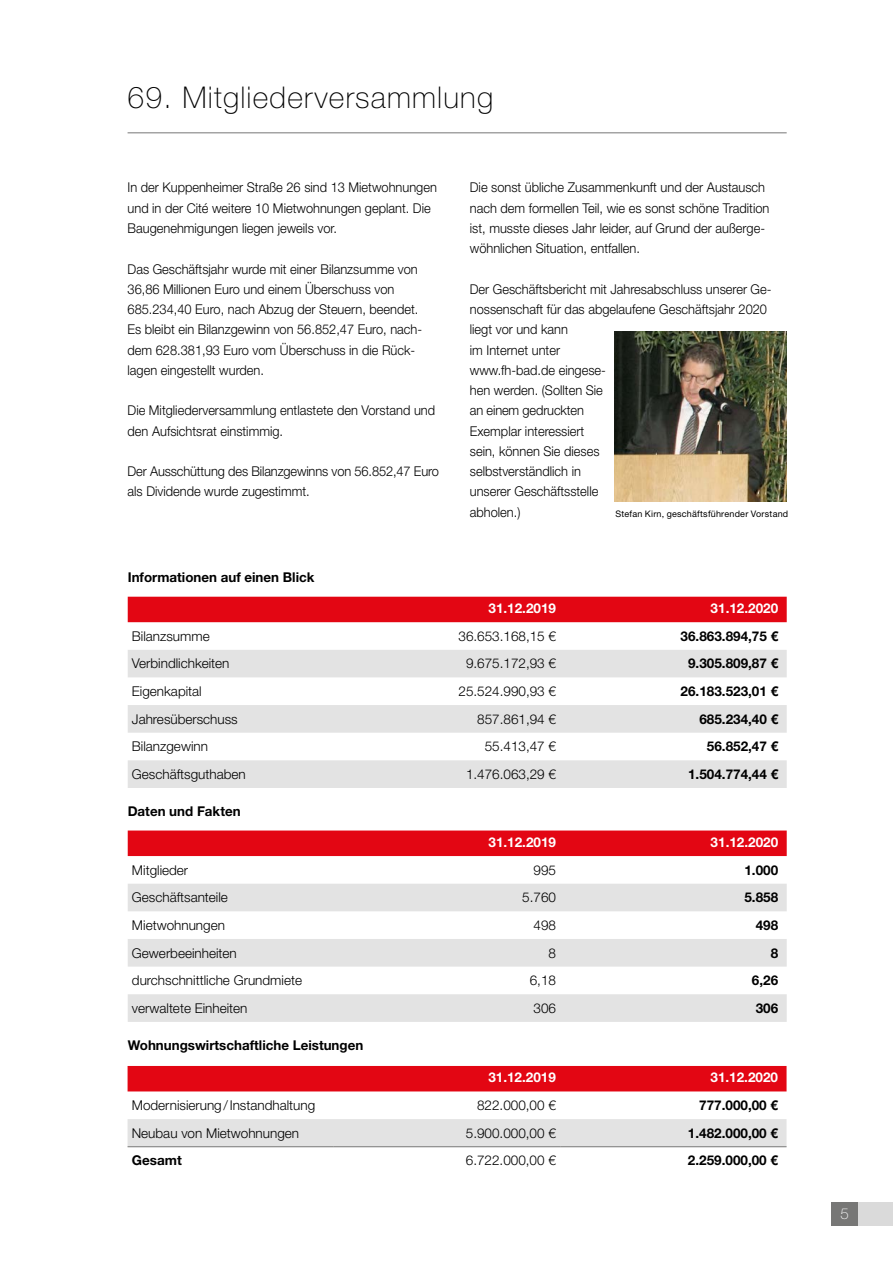
<style>
.page{position:relative;width:893px;height:1263px;background:#fff}
.page>*{position:absolute;margin:0;border:0;box-sizing:border-box;transform-origin:0 0}
.t1{font:100 30px "Helvetica Neue LT Pro";letter-spacing:.04em;color:#000}
.t2{font:100 15px "Helvetica Neue LT Pro";color:#fff}
.t3{font:300 13.5px/20.2px "Helvetica Neue LT Pro";color:#000;scale:.95 1}
.t4{font:300 13.5px "Helvetica Neue LT Pro";color:#000}
.t5{font:700 13.5px "Helvetica Neue LT Pro";color:#000}
.t6{font:700 13.5px "Helvetica Neue LT Pro";color:#fff}
.t7{font:9px "Helvetica Neue LT Pro";letter-spacing:.025em;color:#000}
</style>
<div class="page">
<img style="left:614px;top:331px;width:173px;height:170px">
<div style="left:128px;top:597px;width:659px;height:25px;background:#e30613"></div>
<svg style="left:128px;top:650px;width:659px;height:138px;fill:#e3e3e3"></svg>
<div style="left:128px;top:830px;width:659px;height:26px;background:#e30613"></div>
<svg style="left:128px;top:884px;width:659px;height:138px;fill:#e3e3e3"></svg>
<div style="left:128px;top:1066px;width:658px;height:25px;background:#e30613"></div>
<div style="left:128px;top:1119px;width:658px;height:27px;background:#e3e3e3"></div>
<hr style="left:128px;top:1146px;width:206px;height:1px;background:#777776">
<hr style="left:334px;top:1146px;width:226px;height:1px;background:#777776">
<hr style="left:560px;top:1146px;width:226px;height:1px;background:#777776">
<hr style="left:128px;top:132px;width:659px;height:1px;background:#777776">
<div style="left:831px;top:1202px;width:27px;height:24px;background:#777776"></div>
<div style="left:858px;top:1202px;width:35px;height:24px;background:#dadada"></div>
<h1 class="t1" style="left:128px;top:80px;width:367px">69. Mitgliederversammlung</h1>
<p class="t3" style="left:128px;top:177px;width:327px">In der Kuppenheimer Straße 26 sind 13 Mietwohnungen und in der Cité weitere 10 Mietwohnungen geplant. Die<br>Baugenehmigungen liegen jeweils vor.</p>
<p class="t3" style="left:128px;top:258px;width:312px">Das Geschäftsjahr wurde mit einer Bilanzsumme von 36,86 Millionen Euro und einem Überschuss von 685.234,40 Euro, nach Abzug der Steuern, beendet.<br>Es bleibt ein Bilanzgewinn von 56.852,47 Euro, nach&shy;dem 628.381,93 Euro vom Überschuss in die Rück&shy;lagen eingestellt wurden.</p>
<p class="t3" style="left:128px;top:400px;width:325px">Die Mitgliederversammlung entlastete den Vorstand und den Aufsichtsrat einstimmig.</p>
<p class="t3" style="left:128px;top:461px;width:329px">Der Ausschüttung des Bilanzgewinns von 56.852,47 Euro als Dividende wurde zugestimmt.</p>
<p class="t5" style="left:128px;top:569px;width:188px">Informationen auf einen Blick</p>
<p class="t3" style="left:470px;top:177px;width:317px">Die sonst übliche Zusammenkunft und der Austausch nach dem formellen Teil, wie es sonst schöne Tradition ist, musste dieses Jahr leider, auf Grund der außerge&shy;wöhnlichen Situation, entfallen.</p>
<p class="t3" style="left:470px;top:279px;width:319px">Der Geschäftsbericht mit Jahresabschluss unserer Ge&shy;nossenschaft für das abgelaufene Geschäftsjahr 2020 liegt vor und kann<br>im Internet unter<br>www.fh-bad.de eingese-<br>hen werden. (Sollten Sie<br>an einem gedruckten<br>Exemplar interessiert<br>sein, können Sie dieses<br>selbstverständlich in<br>unserer Geschäftsstelle<br>abholen.)</p>
<p class="t7" style="left:615px;top:508px;width:174px">Stefan Kirn, geschäftsführender Vorstand</p>
<p class="t6" style="left:488px;top:600px;width:69px">31.12.2019</p>
<p class="t6" style="left:711px;top:600px;width:69px">31.12.2020</p>
<p class="t4" style="left:132px;top:628px;width:79px">Bilanzsumme</p>
<p class="t4" style="left:458px;top:628px;width:99px">36.653.168,15 €</p>
<p class="t5" style="left:681px;top:628px;width:99px">36.863.894,75 €</p>
<p class="t4" style="left:132px;top:655px;width:99px">Verbindlichkeiten</p>
<p class="t4" style="left:466px;top:655px;width:92px">9.675.172,93 €</p>
<p class="t5" style="left:688px;top:655px;width:92px">9.305.809,87 €</p>
<p class="t4" style="left:132px;top:683px;width:71px">Eigenkapital</p>
<p class="t4" style="left:458px;top:683px;width:99px">25.524.990,93 €</p>
<p class="t5" style="left:681px;top:683px;width:99px">26.183.523,01 €</p>
<p class="t4" style="left:132px;top:711px;width:107px">Jahresüberschuss</p>
<p class="t4" style="left:477px;top:711px;width:80px">857.861,94 €</p>
<p class="t5" style="left:699px;top:710px;width:80px">685.234,40 €</p>
<p class="t4" style="left:132px;top:738px;width:78px">Bilanzgewinn</p>
<p class="t4" style="left:485px;top:738px;width:73px">55.413,47 €</p>
<p class="t5" style="left:707px;top:738px;width:73px">56.852,47 €</p>
<p class="t4" style="left:132px;top:766px;width:115px">Geschäftsguthaben</p>
<p class="t4" style="left:466px;top:766px;width:92px">1.476.063,29 €</p>
<p class="t5" style="left:688px;top:766px;width:92px">1.504.774,44 €</p>
<p class="t5" style="left:128px;top:802px;width:114px">Daten und Fakten</p>
<p class="t6" style="left:488px;top:834px;width:69px">31.12.2019</p>
<p class="t6" style="left:711px;top:834px;width:69px">31.12.2020</p>
<p class="t4" style="left:132px;top:862px;width:58px">Mitglieder</p>
<p class="t4" style="left:534px;top:862px;width:24px">995</p>
<p class="t5" style="left:744px;top:861px;width:35px">1.000</p>
<p class="t4" style="left:132px;top:889px;width:98px">Geschäftsanteile</p>
<p class="t4" style="left:522px;top:889px;width:35px">5.760</p>
<p class="t5" style="left:744px;top:889px;width:35px">5.858</p>
<p class="t4" style="left:132px;top:917px;width:95px">Mietwohnungen</p>
<p class="t4" style="left:534px;top:917px;width:24px">498</p>
<p class="t5" style="left:756px;top:917px;width:24px">498</p>
<p class="t4" style="left:132px;top:944px;width:106px">Gewerbeeinheiten</p>
<p class="t4" style="left:549px;top:944px;width:9px">8</p>
<p class="t5" style="left:771px;top:944px;width:9px">8</p>
<p class="t4" style="left:132px;top:972px;width:172px">durchschnittliche Grundmiete</p>
<p class="t4" style="left:530px;top:972px;width:28px">6,18</p>
<p class="t5" style="left:752px;top:972px;width:28px">6,26</p>
<p class="t4" style="left:132px;top:1000px;width:117px">verwaltete Einheiten</p>
<p class="t4" style="left:534px;top:1000px;width:24px">306</p>
<p class="t5" style="left:756px;top:1000px;width:24px">306</p>
<p class="t5" style="left:128px;top:1037px;width:237px">Wohnungswirtschaftliche Leistungen</p>
<p class="t6" style="left:488px;top:1069px;width:69px">31.12.2019</p>
<p class="t6" style="left:710px;top:1069px;width:69px">31.12.2020</p>
<p class="t4" style="left:132px;top:1097px;width:185px">Modernisierung/Instandhaltung</p>
<p class="t4" style="left:477px;top:1097px;width:80px">822.000,00 €</p>
<p class="t5" style="left:699px;top:1097px;width:80px">777.000,00 €</p>
<p class="t4" style="left:132px;top:1125px;width:169px">Neubau von Mietwohnungen</p>
<p class="t4" style="left:466px;top:1125px;width:92px">5.900.000,00 €</p>
<p class="t5" style="left:688px;top:1124px;width:92px">1.482.000,00 €</p>
<p class="t5" style="left:132px;top:1152px;width:51px">Gesamt</p>
<p class="t4" style="left:466px;top:1152px;width:92px">6.722.000,00 €</p>
<p class="t5" style="left:688px;top:1152px;width:92px">2.259.000,00 €</p>
<p class="t2" style="left:840px;top:1205px;width:10px">5</p>
</div>
